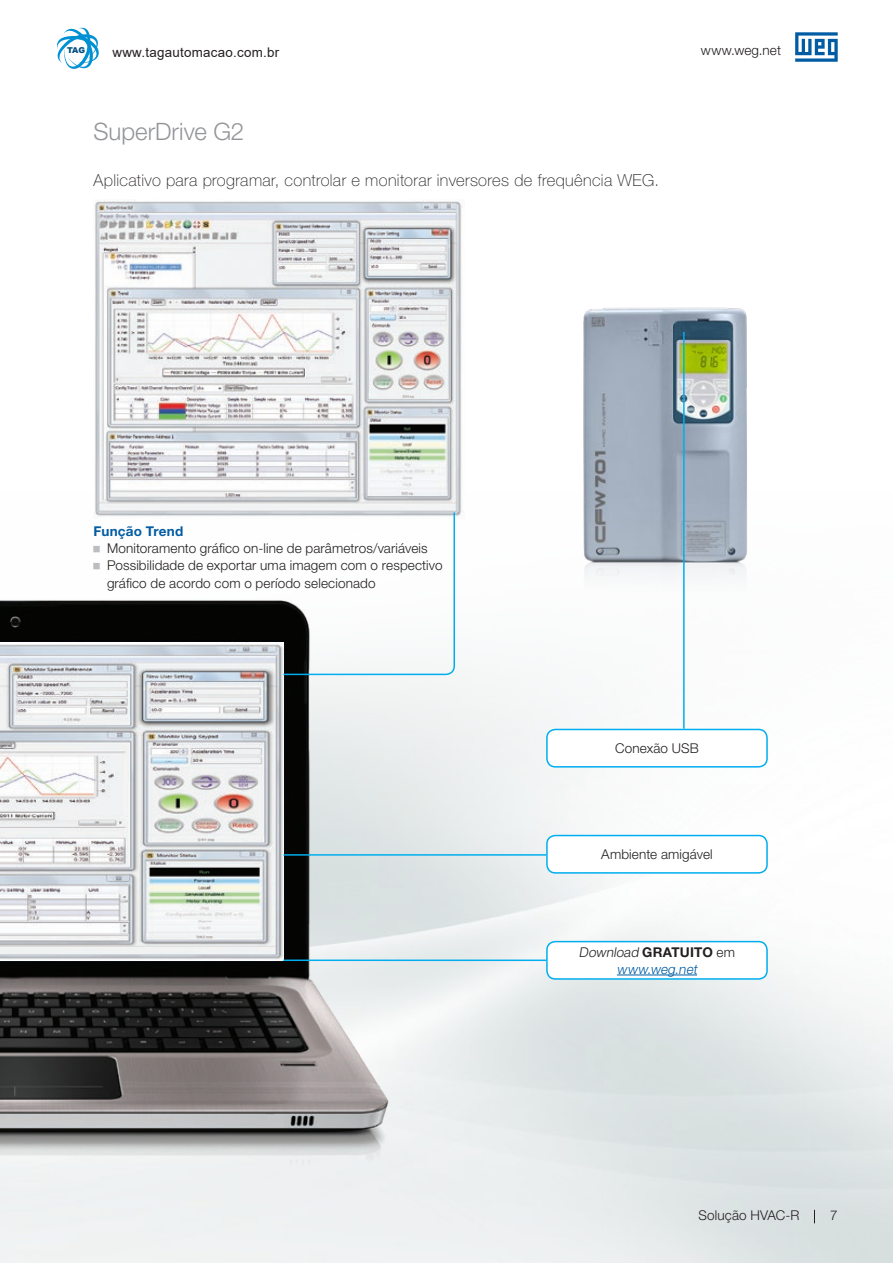
<style>
.page{position:relative;width:893px;height:1263px;background:#fff}
.page>*{position:absolute;margin:0;border:0;box-sizing:border-box;transform-origin:0 0}
.t1{font:300 24px "Helvetica Neue LT Pro";color:#939598}
.t2{font:100 16.5px "Helvetica Neue LT Pro";letter-spacing:.02em;color:#231f20}
.t3{font:300 13.5px/17px "Helvetica Neue LT Pro";letter-spacing:.01em;color:#231f20}
.t4{font:italic 300 13.5px/17px "Helvetica Neue LT Pro";color:#015ca3;text-align:center}
.t5{font:700 13.5px "Helvetica Neue LT Pro";letter-spacing:.02em;color:#015ca3}
.t6{font:13.35px "Arial";letter-spacing:.02em;color:#231f20}
.t7{font:900 8.1px "Arial";color:#024f80}
.s1{color:#231f20}
.s2{font-weight:700;font-style:normal;color:#231f20}
.s3{font-style:normal;color:#231f20}
</style>
<div class="page">
<img style="left:583px;top:307px;width:164px;height:116px">
<img style="left:0;top:423px;width:893px;height:840px">
<svg style="left:795px;top:32px;width:43px;height:30px"></svg>
<svg style="left:814px;top:1210px;width:1px;height:13px"></svg>
<img style="left:0;top:562px;width:399px;height:619px">
<div style="left:547px;top:729px;width:220px;height:38px;background:#fff;border-radius:9px"></div>
<div style="left:546px;top:729px;width:222px;height:38px;border:2px solid #00aeef;border-radius:9px"></div>
<img style="left:94px;top:199px;width:370px;height:319px">
<img style="left:0;top:642px;width:283px;height:318px">
<svg style="left:282px;top:511px;width:174px;height:165px"></svg>
<div style="left:547px;top:835px;width:220px;height:38px;background:#fff;border-radius:9px"></div>
<div style="left:546px;top:835px;width:222px;height:39px;border:2px solid #00aeef;border-radius:9px"></div>
<hr style="left:283px;top:854px;width:263px;height:2px;background:#00aeef">
<div style="left:547px;top:941px;width:220px;height:38px;background:#fff;border-radius:9px"></div>
<div style="left:546px;top:941px;width:222px;height:39px;border:2px solid #00aeef;border-radius:9px"></div>
<hr style="left:283px;top:959px;width:263px;height:2px;background:#00aeef">
<hr style="left:683px;top:332px;width:2px;height:397px;background:#00aeef">
<hr style="left:617px;top:975px;width:80px;height:1px;background:#015ca3">
<svg style="left:57px;top:27px;width:42px;height:42px"></svg>
<svg style="left:94px;top:546px;width:6px;height:6px"></svg>
<svg style="left:94px;top:563px;width:6px;height:6px"></svg>
<p class="t7" style="left:67px;top:44px;width:20px">TAG</p>
<p class="t6" style="left:113px;top:43px;width:168px">www.tagautomacao.com.br</p>
<h1 class="t1" style="left:94px;top:117px;width:152px">SuperDrive G2</h1>
<p class="t2" style="left:94px;top:170px;width:567px">Aplicativo para programar, controlar e monitorar inversores de frequência WEG.</p>
<p class="t3" style="left:701px;top:42px;width:82px">www.weg.net</p>
<p class="t5" style="left:94px;top:523px;width:91px">Função Trend</p>
<p class="t3" style="left:107px;top:540px;width:337px">Monitoramento gráfico on-line de parâmetros/variáveis<br>Possibilidade de exportar uma imagem com o respectivo gráfico de acordo com o período selecionado</p>
<p class="t3" style="left:615px;top:739px;width:85px">Conexão USB</p>
<p class="t3" style="left:601px;top:845px;width:113px">Ambiente amigável</p>
<p class="t4" style="left:579px;top:943px;width:158px"><span class="s1">Download</span> <span class="s2">GRATUITO</span> <span class="s3">em </span>www.weg.net</p>
<p class="t3" style="left:698px;top:1207px;width:103px">Solução HVAC-R</p>
<p class="t3" style="left:830px;top:1207px;width:9px">7</p>
</div>
